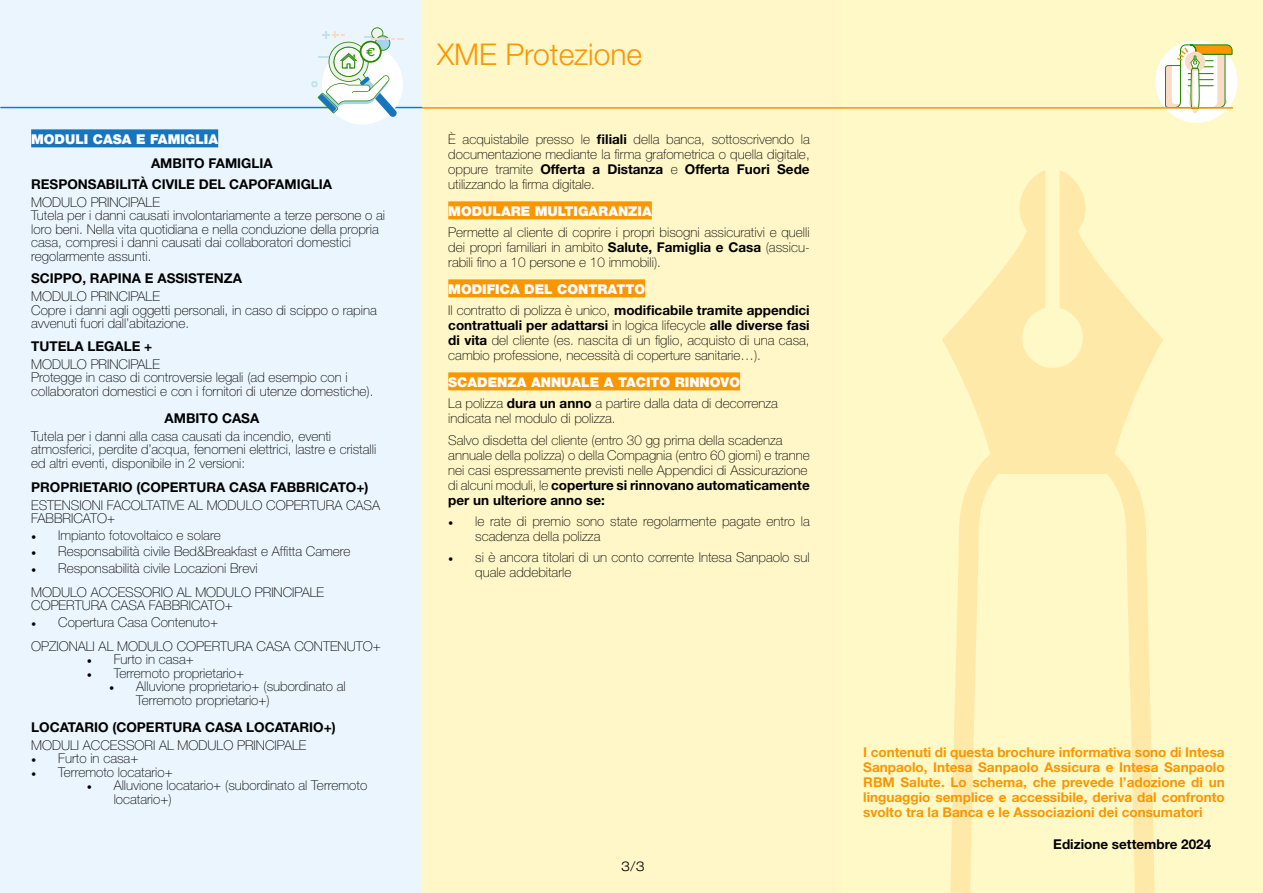
<style>
.page{position:relative;width:1263px;height:893px;background:#fff}
.page>*{position:absolute;margin:0;border:0;box-sizing:border-box;transform-origin:0 0}
.t1{font:300 30px "Helvetica Neue LT Std";color:#fa9600}
.t2{font:13.65px "Courier";color:#268a00}
.t3{font:100 13.5px/13.5px "Helvetica Neue LT Std";color:#000}
.t4{font:700 13.5px/21px "Helvetica Neue LT Std";color:#000}
.t5{font:700 13.5px/15px "Helvetica Neue LT Std";color:#fa9600;text-align:justify}
.t6{font:900 13.5px "Helvetica Neue LT Std";color:#fff}
.t7{font:300 expanded 13.5px "Helvetica Neue LT Std";color:#000}
.s1{font-family:"Minion Pro";font-weight:400}
.s2{font-weight:700}
.s3{font-weight:900;color:#fff}
.s4{font-weight:100}
</style>
<div class="page">
<div style="left:842px;top:0;width:421px;height:893px;background:#fff9c7"></div>
<div style="left:0;top:0;width:421px;height:893px;background:#eaf5fd"></div>
<div style="left:421px;top:0;width:421px;height:893px;background:#fff7c7"></div>
<div style="left:1155px;top:40px;width:82px;height:83px;background:#fff;border-radius:50%"></div>
<svg style="left:1164px;top:44px;width:69px;height:79px"></svg>
<hr style="left:422px;top:107px;width:810px;height:2px;background:#fa9600">
<div style="left:448px;top:201px;width:204px;height:18px;background:#fa9600"></div>
<div style="left:448px;top:279px;width:197px;height:18px;background:#fa9600"></div>
<div style="left:448px;top:372px;width:292px;height:18px;background:#fa9600"></div>
<svg style="left:942px;top:170px;width:221px;height:723px"></svg>
<hr style="left:1px;top:107px;width:421px;height:1px;background:#0082cf">
<div style="left:322px;top:44px;width:81px;height:81px;background:#fff;border-radius:50%"></div>
<svg style="left:311px;top:27px;width:93px;height:90px"></svg>
<div style="left:31px;top:129px;width:187px;height:18px;background:#1775be"></div>
<p class="t2" style="left:367px;top:41px;width:10px">€</p>
<p class="t6" style="left:31px;top:131px;width:189px">MODULI CASA E FAMIGLIA</p>
<p class="t4" style="left:31px;top:152px;width:302px;text-indent:120px">AMBITO FAMIGLIA<br>RESPONSABILITÀ CIVILE DEL CAPOFAMIGLIA</p>
<p class="t3" style="left:31px;top:195px;width:356px">MODULO PRINCIPALE<br>Tutela per i danni causati involontariamente a terze persone o ai loro beni. Nella vita quotidiana e nella conduzione della propria casa, compresi i danni causati dai collaboratori domestici regolarmente assunti.</p>
<p class="t4" style="left:31px;top:268px;width:212px">SCIPPO, RAPINA E ASSISTENZA</p>
<p class="t3" style="left:31px;top:290px;width:347px">MODULO PRINCIPALE<br>Copre i danni agli oggetti personali, in caso di scippo o rapina avvenuti fuori dall’abitazione.</p>
<p class="t4" style="left:31px;top:335px;width:123px">TUTELA LEGALE +</p>
<p class="t3" style="left:31px;top:357px;width:344px">MODULO PRINCIPALE<br>Protegge in caso di controversie legali (ad esempio con i collaboratori domestici e con i fornitori di utenze domestiche).</p>
<p class="t4" style="left:165px;top:407px;width:96px">AMBITO CASA</p>
<p class="t3" style="left:31px;top:429px;width:347px">Tutela per i danni alla casa causati da incendio, eventi atmosferici, perdite d’acqua, fenomeni elettrici, lastre e cristalli ed altri eventi, disponibile in 2 versioni:</p>
<p class="t4" style="left:31px;top:476px;width:339px">PROPRIETARIO (COPERTURA CASA FABBRICATO+)</p>
<p class="t3" style="left:31px;top:498px;width:350px">ESTENSIONI FACOLTATIVE AL MODULO COPERTURA CASA<br>FABBRICATO+</p>
<p class="t3" style="left:31px;top:528px;width:191px"><span class="s1">•</span> Impianto fotovoltaico e solare</p>
<p class="t3" style="left:31px;top:545px;width:321px"><span class="s1">•</span> Responsabilità civile Bed&amp;Breakfast e Affitta Camere</p>
<p class="t3" style="left:31px;top:556px;width:294px;line-height:24px"><span class="s1">•</span> Responsabilità civile Locazioni Brevi<br>MODULO ACCESSORIO AL MODULO PRINCIPALE</p>
<p class="t3" style="left:31px;top:599px;width:203px">COPERTURA CASA FABBRICATO+</p>
<p class="t3" style="left:31px;top:610px;width:351px;line-height:24px"><span class="s1">•</span> Copertura Casa Contenuto+<br>OPZIONALI AL MODULO COPERTURA CASA CONTENUTO+</p>
<p class="t3" style="left:87px;top:653px;width:109px"><span class="s1">•</span> Furto in casa+</p>
<p class="t3" style="left:87px;top:666px;width:159px"><span class="s1">•</span> Terremoto proprietario+</p>
<p class="t3" style="left:136px;top:680px;width:211px;text-indent:-27px"><span class="s1">•</span> Alluvione proprietario+ (subordinato al<br>Terremoto proprietario+)</p>
<p class="t4" style="left:31px;top:716px;width:306px">LOCATARIO (COPERTURA CASA LOCATARIO+)</p>
<p class="t3" style="left:31px;top:738px;width:277px">MODULI ACCESSORI AL MODULO PRINCIPALE</p>
<p class="t3" style="left:31px;top:752px;width:109px"><span class="s1">•</span> Furto in casa+</p>
<p class="t3" style="left:31px;top:765px;width:143px"><span class="s1">•</span> Terremoto locatario+</p>
<p class="t3" style="left:114px;top:779px;width:255px;text-indent:-27px"><span class="s1">•</span> Alluvione locatario+ (subordinato al Terremoto locatario+)</p>
<h1 class="t1" style="left:437px;top:36px;width:207px">XME Protezione</h1>
<p class="t3" style="left:448px;top:131px;width:363px;line-height:15px;text-align:justify">È acquistabile presso le <span class="s2">filiali</span> della banca, sottoscrivendo la documentazione mediante la firma grafometrica o quella digitale, oppure tramite <span class="s2">Offerta a Distanza</span> e <span class="s2">Offerta Fuori Sede </span>utilizzando la firma digitale.</p>
<p class="t6" style="left:448px;top:203px;width:205px">MODULARE MULTIGARANZIA</p>
<p class="t3" style="left:448px;top:224px;width:363px;line-height:15px;text-align:justify">Permette al cliente di coprire i propri bisogni assicurativi e quelli dei propri familiari in ambito <span class="s2">Salute, Famiglia e Casa</span> (assicu&shy;rabili fino a 10 persone e 10 immobili).</p>
<p class="t4" style="left:448px;top:278px;width:363px"><span class="s3">MODIFICA DEL CONTRATTO<br></span><span class="s4">Il contratto di polizza è unico,</span> modificabile tramite appendici</p>
<p class="t3" style="left:448px;top:317px;width:363px;line-height:15px;text-align:justify"><span class="s2">contrattuali per adattarsi</span> in logica lifecycle <span class="s2">alle diverse fasi di vita</span> del cliente (es. nascita di un figlio, acquisto di una casa, cambio professione, necessità di coperture sanitarie…).</p>
<p class="t3" style="left:448px;top:371px;width:331px;line-height:21px"><span class="s3">SCADENZA ANNUALE A TACITO RINNOVO<br></span>La polizza <span class="s2">dura un anno</span> a partire dalla data di decorrenza</p>
<p class="t3" style="left:448px;top:407px;width:336px;line-height:22.5px">indicata nel modulo di polizza.<br>Salvo disdetta del cliente (entro 30 gg prima della scadenza</p>
<p class="t3" style="left:448px;top:448px;width:363px;line-height:15px">annuale della polizza) o della Compagnia (entro 60 giorni) e tranne nei casi espressamente previsti nelle Appendici di Assicurazione di alcuni moduli, le <span class="s2">coperture si rinnovano automaticamente per un ulteriore anno se:</span></p>
<p class="t3" style="left:475px;top:514px;width:336px;line-height:15px;text-indent:-27px"><span class="s1">•</span> le rate di premio sono state regolarmente pagate entro la scadenza della polizza</p>
<p class="t3" style="left:475px;top:550px;width:336px;line-height:15px;text-indent:-27px"><span class="s1">•</span> si è ancora titolari di un conto corrente Intesa Sanpaolo sul quale addebitarle</p>
<p class="t7" style="left:621px;top:859px;width:25px">3/3</p>
<p class="t5" style="left:863px;top:744px;width:363px">I contenuti di questa brochure informativa sono di Intesa Sanpaolo, Intesa Sanpaolo Assicura e Intesa Sanpaolo RBM Salute. Lo schema, che prevede l’adozione di un linguaggio semplice e accessibile, deriva dal confronto svolto tra la Banca e le Associazioni dei consumatori</p>
<p class="t4" style="left:1053px;top:834px;width:159px">Edizione settembre 2024</p>
</div>
